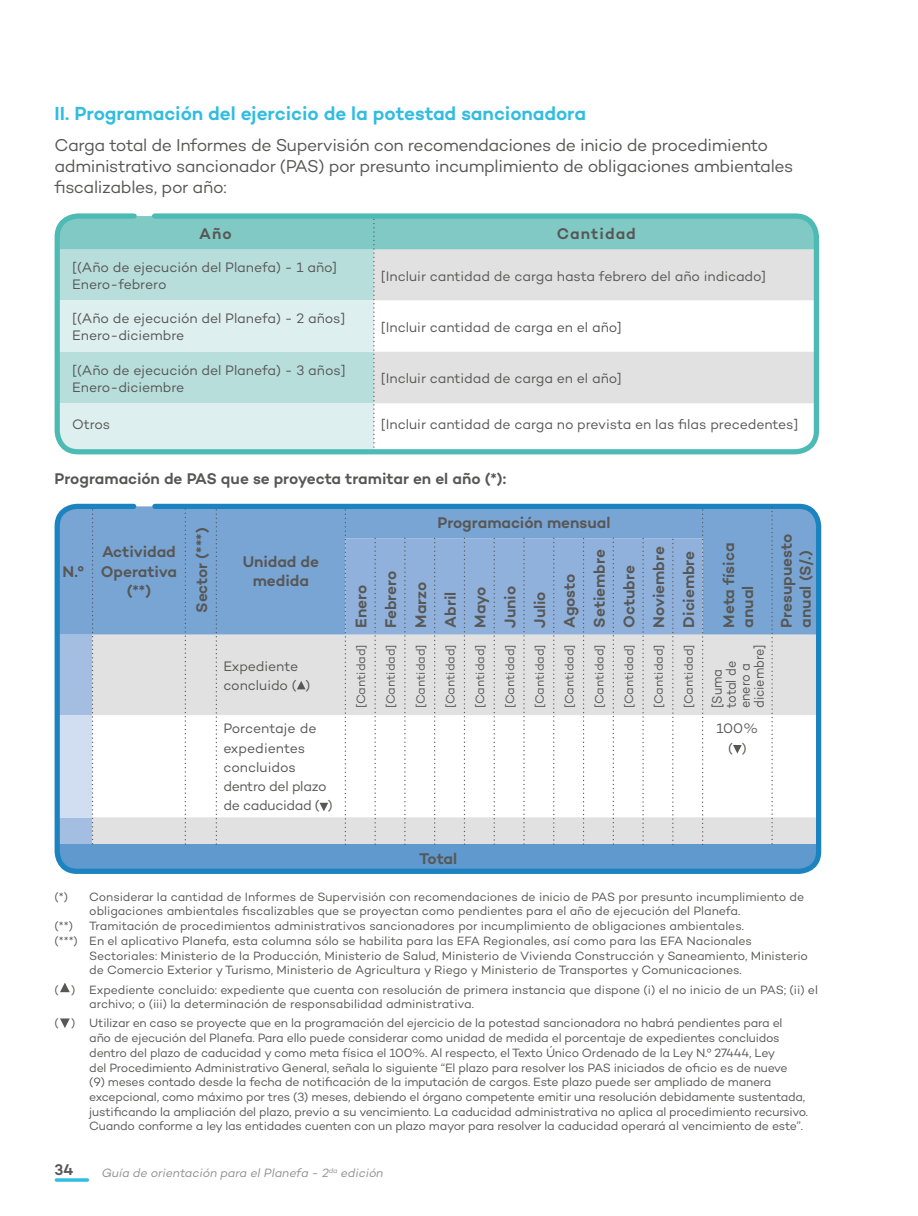
<style>
.page{position:relative;width:918px;height:1216px;background:#fff}
.page>*{position:absolute;margin:0;border:0;box-sizing:border-box;transform-origin:0 0}
.t1{font:600 19.25px "Campton";letter-spacing:-.005em;color:#31bce1}
.t2{font:17.5px/21px "Campton";letter-spacing:-.025em;color:#575756}
.t3{font:600 15.75px/29.8px "Campton";letter-spacing:-.005em;color:#575756}
.t4{font:600 15.75px "Campton";letter-spacing:.065em;color:#575756}
.t5{font:14px/19.2px "Campton";letter-spacing:-.005em;color:#575756}
.t6{font:14px/14px "Campton";letter-spacing:-.005em;color:#575756;scale:.9 1}
.t7{font:12.25px/14.7px "Campton";letter-spacing:-.015em;color:#575756}
.t8{font:italic 12.25px "Campton";color:#909090}
</style>
<div class="page">
<hr style="left:56px;top:1178px;width:31px;height:3px;background:#31bce1">
<svg style="left:60px;top:982px;width:10px;height:10px"></svg>
<svg style="left:60px;top:1018px;width:10px;height:10px"></svg>
<svg style="left:60px;top:219px;width:753px;height:229px"></svg>
<div style="left:55px;top:213px;width:764px;height:241px;border:5px solid #4dbab4;border-radius:21px"></div>
<div style="left:93px;top:507px;width:725px;height:127px;background:#79a5d4"></div>
<svg style="left:93px;top:634px;width:722px;height:210px;fill:#e1e1e1"></svg>
<div style="left:57px;top:844px;width:761px;height:26px;background:#6099cd"></div>
<svg style="left:297px;top:680px;width:8px;height:9px"></svg>
<svg style="left:319px;top:802px;width:9px;height:9px"></svg>
<svg style="left:733px;top:745px;width:9px;height:8px"></svg>
<svg style="left:57px;top:507px;width:36px;height:337px;background:#a1bee0"></svg>
<svg style="left:216px;top:510px;width:1px;height:335px"></svg>
<svg style="left:345px;top:510px;width:358px;height:335px"></svg>
<div style="left:55px;top:504px;width:766px;height:369px;border:5px solid #1b83c0;border-radius:20px"></div>
<svg style="left:185px;top:509px;width:1px;height:336px"></svg>
<svg style="left:771px;top:507px;width:2px;height:337px"></svg>
<h1 class="t1" style="left:55px;top:101px;width:533px">II. Programación del ejercicio de la potestad sancionadora</h1>
<h2 class="t2" style="left:55px;top:134px;width:740px">Carga total de Informes de Supervisión con recomendaciones de inicio de procedimiento administrativo sancionador (PAS) por presunto incumplimiento de obligaciones ambientales fiscalizables, por año:</h2>
<p class="t3" style="left:199px;top:218px;width:34px">Año</p>
<p class="t4" style="left:557px;top:223px;width:80px">Cantidad</p>
<p class="t5" style="left:72px;top:259px;width:266px;line-height:16.8px">[(Año de ejecución del Planefa) - 1 año]<br>Enero-febrero</p>
<p class="t5" style="left:381px;top:266px;width:387px">[Incluir cantidad de carga hasta febrero del año indicado]</p>
<p class="t5" style="left:72px;top:310px;width:275px;line-height:16.8px">[(Año de ejecución del Planefa) - 2 años]<br>Enero-diciembre</p>
<p class="t5" style="left:381px;top:317px;width:242px">[Incluir cantidad de carga en el año]</p>
<p class="t5" style="left:72px;top:361px;width:275px;line-height:16.8px">[(Año de ejecución del Planefa) - 3 años]<br>Enero-diciembre</p>
<p class="t5" style="left:381px;top:368px;width:242px">[Incluir cantidad de carga en el año]</p>
<p class="t5" style="left:72px;top:415px;width:40px">Otros</p>
<p class="t5" style="left:381px;top:415px;width:419px">[Incluir cantidad de carga no prevista en las filas precedentes]</p>
<p class="t3" style="left:55px;top:463px;width:453px">Programación de PAS que se proyecta tramitar en el año (*):</p>
<p class="t3" style="left:63px;top:556px;width:23px">N.°</p>
<p class="t3" style="left:101px;top:542px;width:78px;line-height:19.2px;text-align:center">Actividad<br>Operativa (**)</p>
<p class="t3" style="left:187px;top:613px;width:87px;rotate:-90deg">Sector (***)</p>
<p class="t3" style="left:243px;top:551px;width:78px;line-height:19.2px;text-align:center">Unidad de medida</p>
<p class="t5" style="left:223px;top:656px;width:89px">Expediente concluido ( )</p>
<p class="t3" style="left:437px;top:507px;width:174px">Programación mensual</p>
<p class="t3" style="left:346px;top:627px;width:83px;rotate:-90deg">Enero<br>Febrero<br>Marzo<br>Abril<br>Mayo<br>Junio<br>Julio<br>Agosto<br>Setiembre<br>Octubre<br>Noviembre<br>Diciembre</p>
<p class="t3" style="left:718px;top:627px;width:87px;line-height:19.2px;rotate:-90deg">Meta física anual</p>
<p class="t3" style="left:776px;top:627px;width:95px;line-height:19.2px;rotate:-90deg">Presupuesto anual (S/.)</p>
<p class="t7" style="left:353px;top:708px;width:65px;rotate:-90deg">[Cantidad]</p>
<p class="t7" style="left:383px;top:708px;width:65px;rotate:-90deg">[Cantidad]</p>
<p class="t7" style="left:413px;top:708px;width:65px;rotate:-90deg">[Cantidad]</p>
<p class="t7" style="left:443px;top:708px;width:65px;rotate:-90deg">[Cantidad]</p>
<p class="t7" style="left:472px;top:708px;width:65px;rotate:-90deg">[Cantidad]</p>
<p class="t7" style="left:502px;top:708px;width:65px;rotate:-90deg">[Cantidad]</p>
<p class="t7" style="left:532px;top:708px;width:65px;rotate:-90deg">[Cantidad]</p>
<p class="t7" style="left:562px;top:708px;width:65px;rotate:-90deg">[Cantidad]</p>
<p class="t7" style="left:591px;top:708px;width:65px;rotate:-90deg">[Cantidad]</p>
<p class="t7" style="left:621px;top:708px;width:65px;rotate:-90deg">[Cantidad]</p>
<p class="t7" style="left:651px;top:708px;width:65px;rotate:-90deg">[Cantidad]</p>
<p class="t7" style="left:681px;top:708px;width:65px;rotate:-90deg">[Cantidad]</p>
<p class="t6" style="left:710px;top:708px;width:72px;rotate:-90deg">[Suma total de enero a diciembre]</p>
<p class="t5" style="left:223px;top:718px;width:111px">Porcentaje de expedientes concluidos dentro del plazo de caducidad ( )</p>
<p class="t5" style="left:716px;top:718px;width:43px;text-align:center">100% ( )</p>
<p class="t3" style="left:419px;top:843px;width:40px">Total</p>
<p class="t7" style="left:55px;top:888px;width:15px">(*)</p>
<p class="t7" style="left:89px;top:888px;width:716px">Considerar la cantidad de Informes de Supervisión con recomendaciones de inicio de PAS por presunto incumplimiento de obligaciones ambientales fiscalizables que se proyectan como pendientes para el año de ejecución del Planefa.</p>
<p class="t7" style="left:55px;top:918px;width:20px">(**)</p>
<p class="t7" style="left:89px;top:918px;width:656px">Tramitación de procedimientos administrativos sancionadores por incumplimiento de obligaciones ambientales.</p>
<p class="t7" style="left:55px;top:933px;width:699px">(***) En el aplicativo Planefa, esta columna sólo se habilita para las EFA Regionales, así como para las EFA Nacionales</p>
<p class="t7" style="left:89px;top:947px;width:720px">Sectoriales: Ministerio de la Producción, Ministerio de Salud, Ministerio de Vivienda Construcción y Saneamiento, Ministerio</p>
<p class="t7" style="left:89px;top:962px;width:654px">de Comercio Exterior y Turismo, Ministerio de Agricultura y Riego y Ministerio de Transportes y Comunicaciones.</p>
<p class="t7" style="left:89px;top:981px;width:730px;text-indent:-35px">( ) Expediente concluido: expediente que cuenta con resolución de primera instancia que dispone (i) el no inicio de un PAS; (ii) el archivo; o (iii) la determinación de responsabilidad administrativa.</p>
<p class="t7" style="left:89px;top:1015px;width:720px;text-indent:-35px">( ) Utilizar en caso se proyecte que en la programación del ejercicio de la potestad sancionadora no habrá pendientes para el<br>año de ejecución del Planefa. Para ello puede considerar como unidad de medida el porcentaje de expedientes concluidos dentro del plazo de caducidad y como meta física el 100%. Al respecto, el Texto Único Ordenado de la Ley N.º 27444, Ley<br>del Procedimiento Administrativo General, señala lo siguiente “El plazo para resolver los PAS iniciados de oficio es de nueve<br>(9) meses contado desde la fecha de notificación de la imputación de cargos. Este plazo puede ser ampliado de manera excepcional, como máximo por tres (3) meses, debiendo el órgano competente emitir una resolución debidamente sustentada, justificando la ampliación del plazo, previo a su vencimiento. La caducidad administrativa no aplica al procedimiento recursivo.<br>Cuando conforme a ley las entidades cuenten con un plazo mayor para resolver la caducidad operará al vencimiento de este”.</p>
<p class="t3" style="left:55px;top:1154px;width:21px">34</p>
<p class="t8" style="left:102px;top:1164px;width:283px">Guía de orientación para el Planefa - 2<sup>da</sup> edición</p>
</div>
